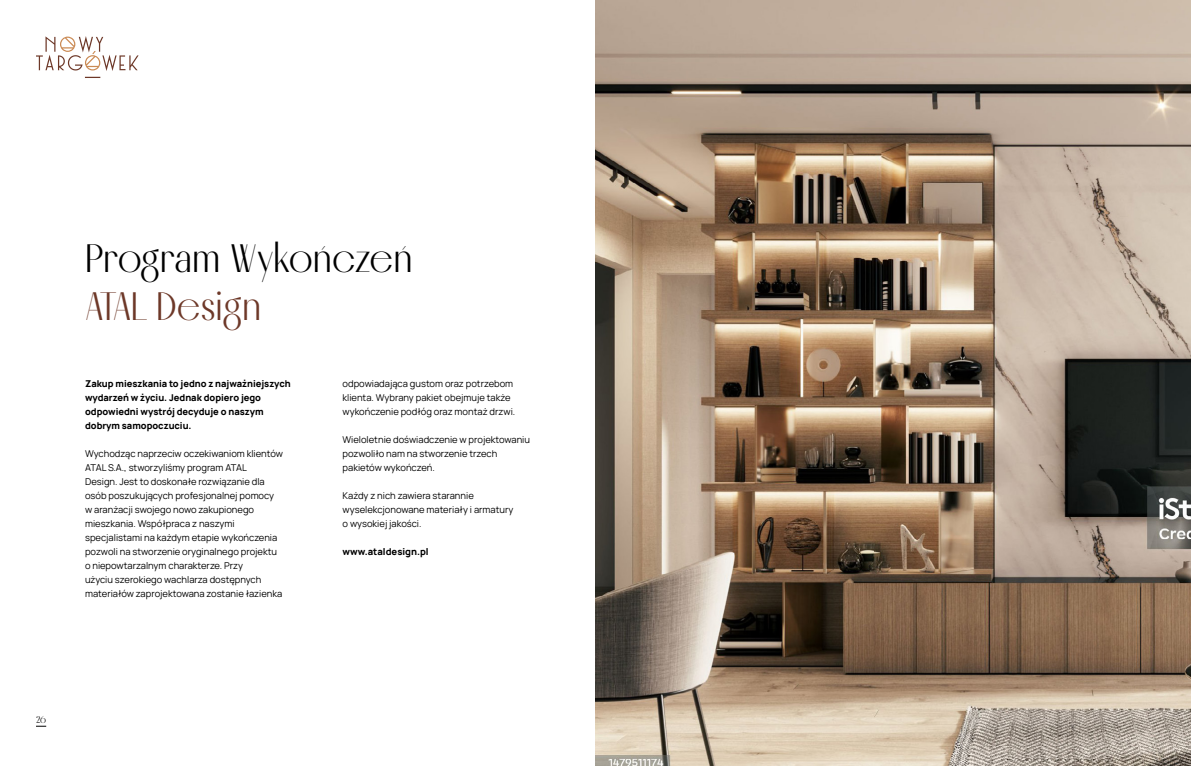
<style>
.page{position:relative;width:1191px;height:766px;background:#fff}
.page>*{position:absolute;margin:0;border:0;box-sizing:border-box;transform-origin:0 0}
.t1{font:40px "Melodrama";letter-spacing:-.01em;color:#000}
.t2{font:40px "Melodrama";letter-spacing:-.005em;color:#6d3828}
.t3{font:10px "Melodrama";color:#000}
.t4{font:9.4px/14px "Manrope";color:#000}
.t5{font:800 9.4px/14px "Manrope";color:#000}
</style>
<div class="page">
<svg style="left:36px;top:36px;width:103px;height:42px"></svg>
<img style="left:595px;top:0;width:596px;height:765px">
<h1 class="t1" style="left:85px;top:236px;width:329px">Program Wykończeń</h1>
<h1 class="t2" style="left:85px;top:284px;width:178px">ATAL Design</h1>
<p class="t5" style="left:85px;top:376px;width:207px">Zakup mieszkania to jedno z najważniejszych wydarzeń w życiu. Jednak dopiero jego odpowiedni wystrój decyduje o naszym dobrym samopoczuciu.</p>
<p class="t4" style="left:85px;top:446px;width:199px">Wychodząc naprzeciw oczekiwaniom klientów ATAL S.A., stworzyliśmy program ATAL<br>Design. Jest to doskonałe rozwiązanie dla osób poszukujących profesjonalnej pomocy w aranżacji swojego nowo zakupionego mieszkania. Współpraca z naszymi specjalistami na każdym etapie wykończenia pozwoli na stworzenie oryginalnego projektu o niepowtarzalnym charakterze. Przy<br>użyciu szerokiego wachlarza dostępnych materiałów zaprojektowana zostanie łazienka</p>
<p class="t4" style="left:342px;top:376px;width:174px">odpowiadająca gustom oraz potrzebom klienta. Wybrany pakiet obejmuje także wykończenie podłóg oraz montaż drzwi.</p>
<p class="t4" style="left:342px;top:432px;width:189px">Wieloletnie doświadczenie w projektowaniu pozwoliło nam na stworzenie trzech pakietów wykończeń.</p>
<p class="t4" style="left:342px;top:488px;width:172px">Każdy z nich zawiera starannie wyselekcjonowane materiały i armatury o wysokiej jakości.</p>
<p class="t5" style="left:342px;top:544px;width:88px">www.ataldesign.pl</p>
<p class="t3" style="left:36px;top:714px;width:12px">26</p>
</div>
